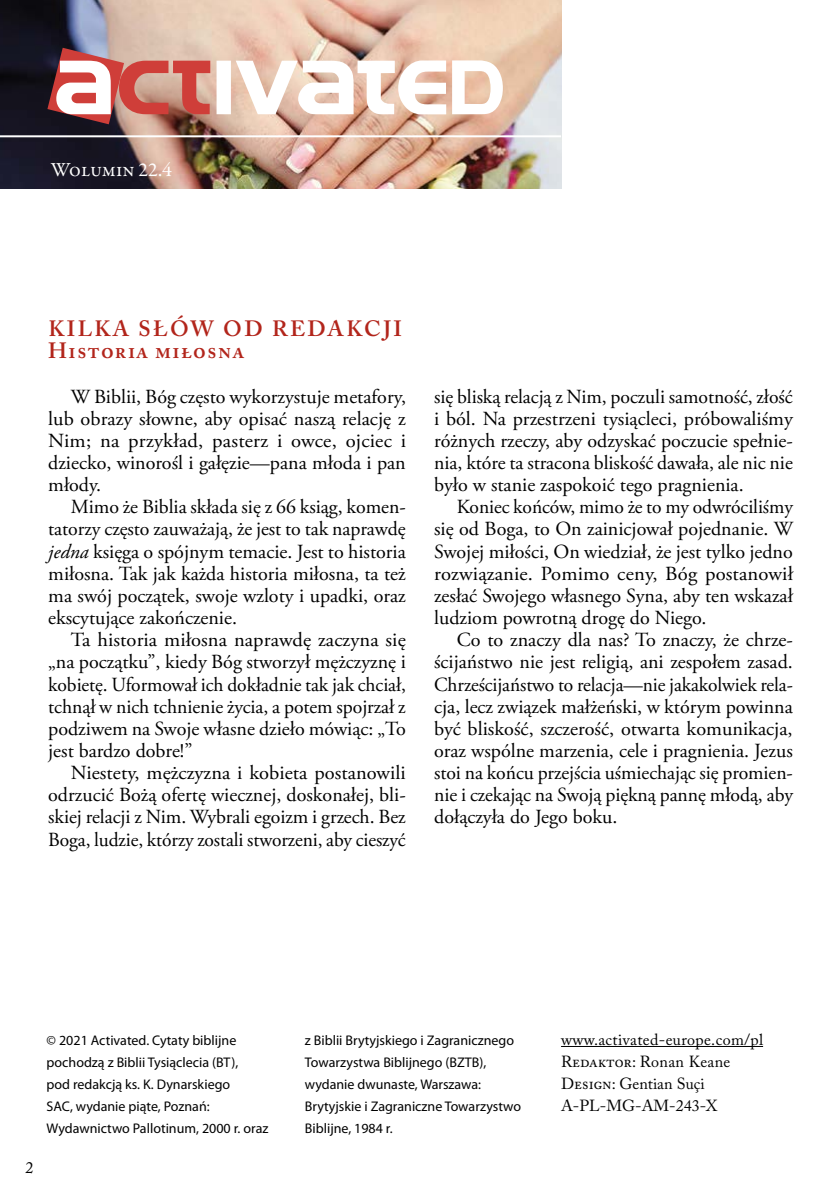
<style>
.page{position:relative;width:840px;height:1191px;background:#fff}
.page>*{position:absolute;margin:0;border:0;box-sizing:border-box;transform-origin:0 0}
.t1{font:600 22px/22.2px "Adobe Caslon Pro";letter-spacing:.08em;color:#b2251b}
.t2{font:20px/22.2px "Adobe Garamond Pro";color:#000;text-align:justify}
.t3{font:20px "Garamond Premr Pro";color:#fff}
.t4{font:16px/22.2px "Adobe Caslon Pro";color:#000}
.t5{font:14px/22.2px "Myriad Pro";color:#000}
.s1{font-style:italic}
</style>
<div class="page">
<img style="left:0;top:0;width:561px;height:188px">
<hr style="left:0;top:135px;width:560px;height:2px;background:#fff">
<hr style="left:560px;top:1046px;width:202px;height:1px;background:#000">
<svg style="left:47px;top:48px;width:163px;height:76px"></svg>
<svg style="left:216px;top:60px;width:286px;height:54px"></svg>
<p class="t3" style="left:51px;top:157px;width:122px">Wolumin 22.4</p>
<p class="t1" style="left:48px;top:317px;width:355px">KILKA SŁÓW OD REDAKCJI<br>Historia miłosna</p>
<p class="t2" style="left:48px;top:386px;width:359px;text-indent:23px">W Biblii, Bóg często wykorzystuje metafory, lub obrazy słowne, aby opisać naszą relację z Nim; na przykład, pasterz i owce, ojciec i dziecko, winorośl i gałęzie—pana młoda i pan młody.</p>
<p class="t2" style="left:48px;top:496px;width:359px;text-indent:23px">Mimo że Biblia składa się z 66 ksiąg, komen&shy;tatorzy często zauważają, że jest to tak naprawdę <span class="s1">jedna</span> księga o spójnym temacie. Jest to historia miłosna. Tak jak każda historia miłosna, ta też ma swój początek, swoje wzloty i upadki, oraz ekscytujące zakończenie.</p>
<p class="t2" style="left:48px;top:629px;width:359px;text-indent:23px">Ta historia miłosna naprawdę zaczyna się „na początku”, kiedy Bóg stworzył mężczyznę i kobietę. Uformował ich dokładnie tak jak chciał, tchnął w nich tchnienie życia, a potem spojrzał z podziwem na Swoje własne dzieło mówiąc: „To jest bardzo dobre!”</p>
<p class="t2" style="left:48px;top:762px;width:359px;text-indent:23px">Niestety, mężczyzna i kobieta postanowili odrzucić Bożą ofertę wiecznej, doskonałej, bli&shy;skiej relacji z Nim. Wybrali egoizm i grzech. Bez Boga, ludzie, którzy zostali stworzeni, aby cieszyć</p>
<p class="t2" style="left:434px;top:386px;width:360px">się bliską relacją z Nim, poczuli samotność, złość i ból. Na przestrzeni tysiącleci, próbowaliśmy różnych rzeczy, aby odzyskać poczucie spełnie&shy;nia, które ta stracona bliskość dawała, ale nic nie było w stanie zaspokoić tego pragnienia.</p>
<p class="t2" style="left:434px;top:496px;width:360px;text-indent:23px">Koniec końców, mimo że to my odwróciliśmy się od Boga, to On zainicjował pojednanie. W Swojej miłości, On wiedział, że jest tylko jedno rozwiązanie. Pomimo ceny, Bóg postanowił zesłać Swojego własnego Syna, aby ten wskazał ludziom powrotną drogę do Niego.</p>
<p class="t2" style="left:434px;top:629px;width:360px;text-indent:23px">Co to znaczy dla nas? To znaczy, że chrze&shy;ścijaństwo nie jest religią, ani zespołem zasad.<br>Chrześcijaństwo to relacja—nie jakakolwiek rela&shy;cja, lecz związek małżeński, w którym powinna być bliskość, szczerość, otwarta komunikacja, oraz wspólne marzenia, cele i pragnienia. Jezus stoi na końcu przejścia uśmiechając się promien&shy;nie i czekając na Swoją piękną pannę młodą, aby dołączyła do Jego boku.</p>
<p class="t4" style="left:25px;top:1156px;width:9px">2</p>
<p class="t5" style="left:47px;top:1028px;width:223px">© 2021 Activated. Cytaty biblijne pochodzą z Biblii Tysiąclecia (BT),<br>pod redakcją ks. K. Dynarskiego<br>SAC, wydanie piąte, Poznań:<br>Wydawnictwo Pallotinum, 2000 r. oraz</p>
<p class="t4" style="left:560px;top:1028px;width:203px">www.activated-europe.com/pl<br>Redaktor: Ronan Keane<br>Design: Gentian Suçi<br>A-PL-MG-AM-243-X</p>
<p class="t5" style="left:305px;top:1028px;width:217px">z Biblii Brytyjskiego i Zagranicznego<br>Towarzystwa Biblijnego (BZTB), wydanie dwunaste, Warszawa:<br>Brytyjskie i Zagraniczne Towarzystwo<br>Biblijne, 1984 r.</p>
</div>
